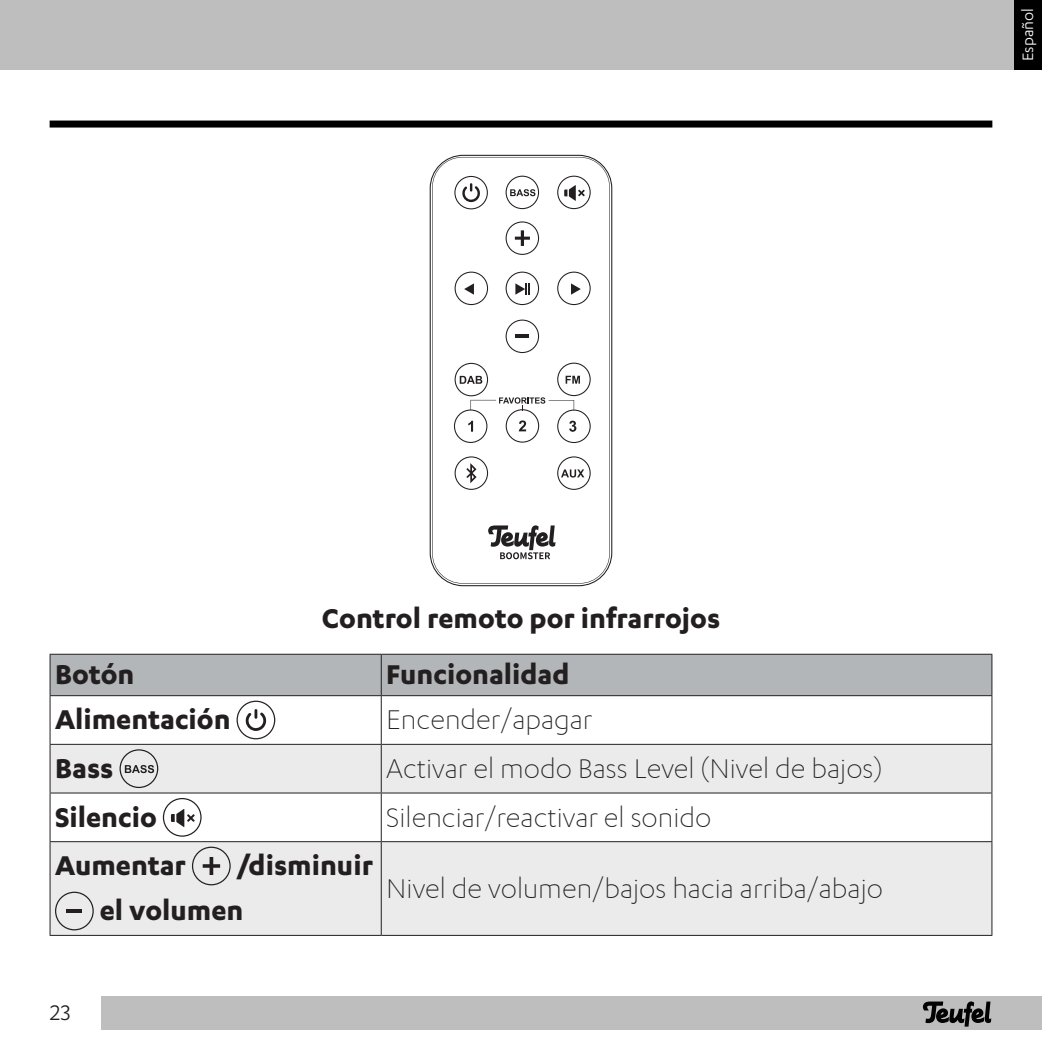
<style>
.page{position:relative;width:1042px;height:1042px;background:#fff}
.page>*{position:absolute;margin:0;border:0;box-sizing:border-box;transform-origin:0 0}
.t1{font:300 31.5px "Karbon";color:#231f20}
.Text{font:700 31.5px/45.1px "Karbon";color:#231f20}
.t2{font:24.5px "Karbon";color:#231f20}
.t3{font:17.5px "Karbon";color:#fff}
</style>
<div class="page">
<div style="left:0;top:0;width:1015px;height:69px;background:#bebebe"></div>
<div style="left:50px;top:121px;width:942px;height:7px;background:#000"></div>
<div style="left:1014px;top:0;width:28px;height:69px;background:#000"></div>
<div style="left:101px;top:996px;width:941px;height:33px;background:#bebebe"></div>
<svg style="left:923px;top:1001px;width:68px;height:25px"></svg>
<svg style="left:430px;top:155px;width:182px;height:431px"></svg>
<svg style="left:432px;top:157px;width:178px;height:426px"></svg>
<svg style="left:488px;top:525px;width:67px;height:34px"></svg>
<div style="left:51px;top:745px;width:940px;height:47px;background:#ebebec"></div>
<div style="left:51px;top:842px;width:940px;height:93px;background:#ebebec"></div>
<hr style="left:50px;top:653px;width:331px;height:2px;background:#231f20">
<hr style="left:49px;top:655px;width:2px;height:40px;background:#231f20">
<hr style="left:381px;top:653px;width:611px;height:2px;background:#231f20">
<hr style="left:49px;top:696px;width:2px;height:48px;background:#231f20">
<hr style="left:381px;top:696px;width:1px;height:48px;background:#231f20">
<hr style="left:991px;top:696px;width:1px;height:48px;background:#231f20">
<hr style="left:50px;top:744px;width:331px;height:1px;background:#231f20">
<hr style="left:49px;top:745px;width:2px;height:47px;background:#231f20">
<hr style="left:381px;top:744px;width:611px;height:1px;background:#231f20">
<hr style="left:381px;top:745px;width:1px;height:47px;background:#231f20">
<hr style="left:991px;top:745px;width:1px;height:47px;background:#231f20">
<hr style="left:50px;top:792px;width:331px;height:1px;background:#231f20">
<hr style="left:49px;top:793px;width:2px;height:48px;background:#231f20">
<hr style="left:381px;top:792px;width:611px;height:1px;background:#231f20">
<hr style="left:381px;top:793px;width:1px;height:48px;background:#231f20">
<hr style="left:991px;top:793px;width:1px;height:48px;background:#231f20">
<hr style="left:50px;top:841px;width:331px;height:1px;background:#231f20">
<hr style="left:49px;top:842px;width:2px;height:93px;background:#231f20">
<hr style="left:381px;top:841px;width:611px;height:1px;background:#231f20">
<hr style="left:381px;top:842px;width:1px;height:93px;background:#231f20">
<hr style="left:991px;top:842px;width:1px;height:93px;background:#231f20">
<hr style="left:50px;top:935px;width:331px;height:1px;background:#231f20">
<hr style="left:381px;top:935px;width:611px;height:1px;background:#231f20">
<svg style="left:50px;top:654px;width:942px;height:85px"></svg>
<svg style="left:120px;top:749px;width:38px;height:39px"></svg>
<svg style="left:163px;top:798px;width:39px;height:39px"></svg>
<svg style="left:192px;top:846px;width:39px;height:39px;background:#c8c8c9"></svg>
<svg style="left:55px;top:891px;width:39px;height:39px"></svg>
<hr style="left:67px;top:909px;width:15px;height:4px;background:#231f20">
<p class="t3" style="left:1018px;top:61px;width:54px;rotate:-90deg">Español</p>
<p class="Text" style="left:322px;top:594px;width:400px">Control remoto por infrarrojos</p>
<p class="Text" style="left:55px;top:651px;width:81px">Botón</p>
<p class="Text" style="left:386px;top:651px;width:185px">Funcionalidad</p>
<p class="Text" style="left:55px;top:696px;width:177px">Alimentación</p>
<p class="t1" style="left:386px;top:705px;width:208px">Encender/apagar</p>
<p class="Text" style="left:55px;top:744px;width:60px">Bass</p>
<p class="t1" style="left:386px;top:753px;width:498px">Activar el modo Bass Level (Nivel de bajos)</p>
<p class="Text" style="left:55px;top:793px;width:103px">Silencio</p>
<p class="t1" style="left:386px;top:802px;width:327px">Silenciar/reactivar el sonido</p>
<p class="Text" style="left:55px;top:842px;width:132px">Aumentar</p>
<p class="Text" style="left:100px;top:842px;width:275px;text-indent:137px">/disminuir el volumen</p>
<p class="t1" style="left:386px;top:873px;width:498px">Nivel de volumen/bajos hacia arriba/abajo</p>
<p class="t2" style="left:50px;top:999px;width:22px">23</p>
</div>
